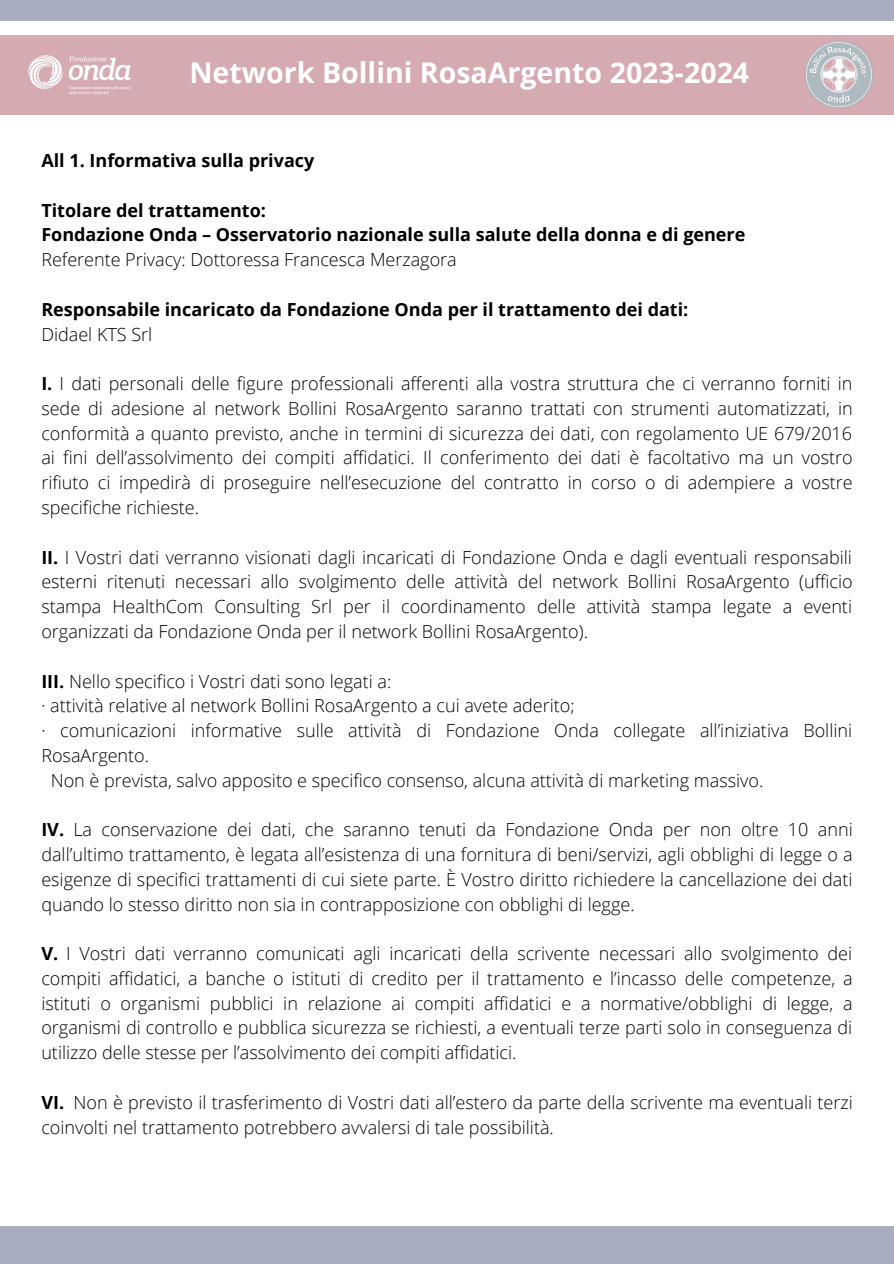
<style>
.page{position:relative;width:894px;height:1264px;background:#fff}
.page>*{position:absolute;margin:0;border:0;box-sizing:border-box;transform-origin:0 0}
.t1{font:700 28.5px "Open Sans";color:#fff}
.t2{font:300 18px/24.8px "Open Sans";color:#000;text-align:justify}
.t3{font:700 18px "Open Sans";color:#000}
.s1{font-weight:700}
</style>
<div class="page">
<div style="left:0;top:1226px;width:893px;height:37px;background:#a8aebf"></div>
<div style="left:0;top:0;width:893px;height:21px;background:#a8aebf"></div>
<div style="left:0;top:35px;width:893px;height:80px;background:#d5aab1"></div>
<img style="left:28px;top:55px;width:103px;height:40px">
<img style="left:805px;top:40px;width:68px;height:69px">
<p class="t1" style="left:189px;top:53px;width:561px">Network Bollini RosaArgento 2023-2024</p>
<p class="t3" style="left:41px;top:148px;width:274px">All 1. Informativa sulla privacy</p>
<p class="t3" style="left:41px;top:197px;width:226px">Titolare del trattamento:</p>
<p class="t3" style="left:41px;top:222px;width:705px">Fondazione Onda – Osservatorio nazionale sulla salute della donna e di genere</p>
<p class="t2" style="left:41px;top:247px;width:417px">Referente Privacy: Dottoressa Francesca Merzagora</p>
<p class="t3" style="left:41px;top:296px;width:648px">Responsabile incaricato da Fondazione Onda per il trattamento dei dati:</p>
<p class="t2" style="left:41px;top:321px;width:112px">Didael KTS Srl</p>
<p class="t2" style="left:41px;top:371px;width:812px"><span class="s1">I.</span> I dati personali delle figure professionali afferenti alla vostra struttura che ci verranno forniti in sede di adesione al network Bollini RosaArgento saranno trattati con strumenti automatizzati, in conformità a quanto previsto, anche in termini di sicurezza dei dati, con regolamento UE 679/2016 ai fini dell’assolvimento dei compiti affidatici. Il conferimento dei dati è facoltativo ma un vostro rifiuto ci impedirà di proseguire nell’esecuzione del contratto in corso o di adempiere a vostre specifiche richieste.</p>
<p class="t2" style="left:41px;top:544px;width:812px"><span class="s1">II.</span> I Vostri dati verranno visionati dagli incaricati di Fondazione Onda e dagli eventuali responsabili esterni ritenuti necessari allo svolgimento delle attività del network Bollini RosaArgento (ufficio stampa HealthCom Consulting Srl per il coordinamento delle attività stampa legate a eventi organizzati da Fondazione Onda per il network Bollini RosaArgento).</p>
<p class="t2" style="left:41px;top:668px;width:351px"><span class="s1">III.</span> Nello specifico i Vostri dati sono legati a:</p>
<p class="t2" style="left:41px;top:693px;width:534px">· attività relative al network Bollini RosaArgento a cui avete aderito;</p>
<p class="t2" style="left:41px;top:717px;width:812px">· comunicazioni informative sulle attività di Fondazione Onda collegate all’iniziativa Bollini<br>RosaArgento.</p>
<p class="t2" style="left:51px;top:767px;width:713px">Non è prevista, salvo apposito e specifico consenso, alcuna attività di marketing massivo.</p>
<p class="t2" style="left:41px;top:816px;width:812px"><span class="s1">IV.</span> La conservazione dei dati, che saranno tenuti da Fondazione Onda per non oltre 10 anni dall’ultimo trattamento, è legata all’esistenza di una fornitura di beni/servizi, agli obblighi di legge o a esigenze di specifici trattamenti di cui siete parte. È Vostro diritto richiedere la cancellazione dei dati quando lo stesso diritto non sia in contrapposizione con obblighi di legge.</p>
<p class="t2" style="left:41px;top:940px;width:812px"><span class="s1">V.</span> I Vostri dati verranno comunicati agli incaricati della scrivente necessari allo svolgimento dei compiti affidatici, a banche o istituti di credito per il trattamento e l’incasso delle competenze, a istituti o organismi pubblici in relazione ai compiti affidatici e a normative/obblighi di legge, a organismi di controllo e pubblica sicurezza se richiesti, a eventuali terze parti solo in conseguenza di utilizzo delle stesse per l’assolvimento dei compiti affidatici.</p>
<p class="t2" style="left:41px;top:1089px;width:812px"><span class="s1">VI.</span> Non è previsto il trasferimento di Vostri dati all’estero da parte della scrivente ma eventuali terzi coinvolti nel trattamento potrebbero avvalersi di tale possibilità.</p>
</div>
